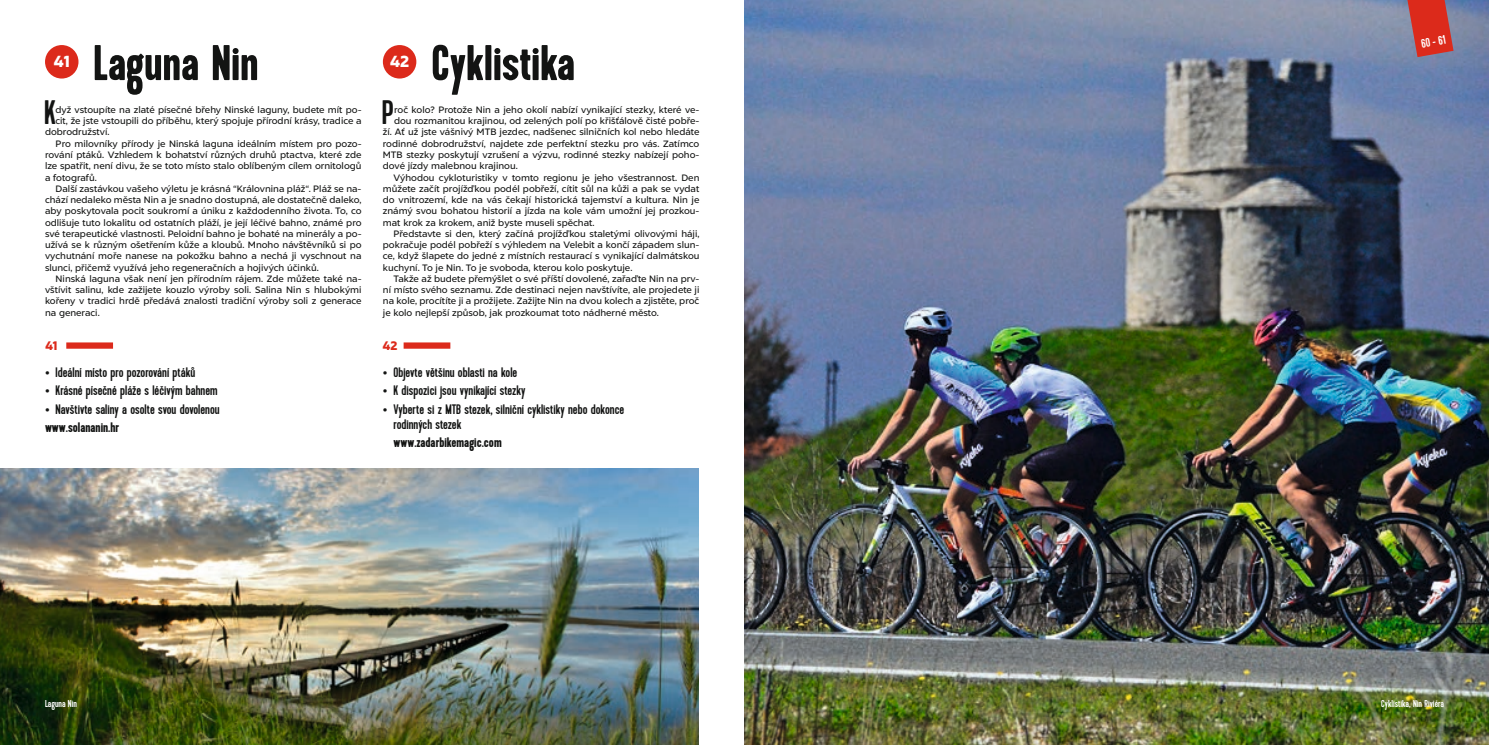
<style>
.page{position:relative;width:1489px;height:745px;background:#fff}
.page>*{position:absolute;margin:0;border:0;box-sizing:border-box;transform-origin:0 0}
.t1{font:700 50px "Kapra";color:#131413}
.t2{font:33.88px "Kapra";color:#131413}
.t3{font:900 16.25px "Liszt FY";color:#fff}
.t4{font:13.75px/18.5px "Kapra";color:#131413}
.t5{font:700 13.75px "Kapra";color:#131413}
.t6{font:12.5px "Kapra";color:#fff}
.t7{font:900 12.5px "Liszt FY";color:#dc2a1b}
.t8{font:10px "Kapra";color:#fff}
.t9{font:9.38px "Liszt FY";color:#131413}
.s1{font-family:"Liszt FY";font-weight:900}
.s2{font-weight:700}
</style>
<div class="page">
<img style="left:744px;top:0;width:744px;height:744px">
<svg style="left:1407px;top:0;width:46px;height:57px;background:#c5403c"></svg>
<img style="left:0;top:468px;width:699px;height:276px">
<div style="left:45px;top:45px;width:33px;height:33px;background:#dc2a1b;border-radius:50%"></div>
<div style="left:383px;top:45px;width:33px;height:33px;background:#dc2a1b;border-radius:50%"></div>
<div style="left:66px;top:342px;width:47px;height:6px;background:#dc2a1b"></div>
<div style="left:403px;top:342px;width:47px;height:6px;background:#dc2a1b"></div>
<h1 class="t1" style="left:93px;top:34px;width:167px">Laguna Nin</h1>
<h1 class="t1" style="left:431px;top:34px;width:145px">Cyklistika</h1>
<h3 class="t3" style="left:54px;top:51px;width:18px">41</h3>
<h3 class="t3" style="left:390px;top:51px;width:21px">42</h3>
<h2 class="t2" style="left:44px;top:93px;width:13px">K</h2>
<p class="t9" style="left:55px;top:104px;width:308px">dyž vstoupíte na zlaté písečné břehy Ninské laguny, budete mít po-</p>
<p class="t9" style="left:55px;top:115px;width:308px">cit, že jste vstoupili do příběhu, který spojuje přírodní krásy, tradice a</p>
<p class="t9" style="left:45px;top:126px;width:66px">dobrodružství.</p>
<p class="t9" style="left:56px;top:138px;width:307px">Pro milovníky přírody je Ninská laguna ideálním místem pro pozo-</p>
<p class="t9" style="left:45px;top:149px;width:318px">rování ptáků. Vzhledem k bohatství různých druhů ptactva, které zde</p>
<p class="t9" style="left:45px;top:160px;width:318px">lze spatřit, není divu, že se toto místo stalo oblíbeným cílem ornitologů</p>
<p class="t9" style="left:45px;top:171px;width:53px">a fotografů.</p>
<p class="t9" style="left:56px;top:183px;width:307px">Další zastávkou vašeho výletu je krásná “Královnina pláž“. Pláž se na-</p>
<p class="t9" style="left:45px;top:194px;width:318px">chází nedaleko města Nin a je snadno dostupná, ale dostatečně daleko,</p>
<p class="t9" style="left:45px;top:205px;width:318px">aby poskytovala pocit soukromí a úniku z každodenního života. To, co</p>
<p class="t9" style="left:45px;top:216px;width:318px">odlišuje tuto lokalitu od ostatních pláží, je její léčivé bahno, známé pro</p>
<p class="t9" style="left:45px;top:228px;width:318px">své terapeutické vlastnosti. Peloidní bahno je bohaté na minerály a po-</p>
<p class="t9" style="left:45px;top:239px;width:318px">užívá se k různým ošetřením kůže a kloubů. Mnoho návštěvníků si po</p>
<p class="t9" style="left:45px;top:250px;width:318px">vychutnání moře nanese na pokožku bahno a nechá ji vyschnout na</p>
<p class="t9" style="left:45px;top:261px;width:275px">slunci, přičemž využívá jeho regeneračních a hojivých účinků.</p>
<p class="t9" style="left:56px;top:273px;width:307px">Ninská laguna však není jen přírodním rájem. Zde můžete také na-</p>
<p class="t9" style="left:45px;top:284px;width:318px">vštívit salinu, kde zažijete kouzlo výroby soli. Salina Nin s hlubokými</p>
<p class="t9" style="left:45px;top:295px;width:318px">kořeny v tradici hrdě předává znalosti tradiční výroby soli z generace</p>
<p class="t9" style="left:45px;top:306px;width:56px">na generaci.</p>
<h2 class="t2" style="left:382px;top:93px;width:14px">P</h2>
<p class="t9" style="left:394px;top:104px;width:307px">roč kolo? Protože Nin a jeho okolí nabízí vynikající stezky, které ve-</p>
<p class="t9" style="left:394px;top:115px;width:307px">dou rozmanitou krajinou, od zelených polí po křišťálově čisté pobře-</p>
<p class="t9" style="left:383px;top:126px;width:318px">ží. Ať už jste vášnivý MTB jezdec, nadšenec silničních kol nebo hledáte</p>
<p class="t9" style="left:383px;top:138px;width:318px">rodinné dobrodružství, najdete zde perfektní stezku pro vás. Zatímco</p>
<p class="t9" style="left:383px;top:149px;width:318px">MTB stezky poskytují vzrušení a výzvu, rodinné stezky nabízejí poho-</p>
<p class="t9" style="left:383px;top:160px;width:136px">dové jízdy malebnou krajinou.</p>
<p class="t9" style="left:393px;top:171px;width:307px">Výhodou cykloturistiky v tomto regionu je jeho všestrannost. Den</p>
<p class="t9" style="left:383px;top:183px;width:318px">můžete začít projížďkou podél pobřeží, cítit sůl na kůži a pak se vydat</p>
<p class="t9" style="left:383px;top:194px;width:318px">do vnitrozemí, kde na vás čekají historická tajemství a kultura. Nin je</p>
<p class="t9" style="left:383px;top:205px;width:318px">známý svou bohatou historií a jízda na kole vám umožní jej prozkou-</p>
<p class="t9" style="left:383px;top:216px;width:213px">mat krok za krokem, aniž byste museli spěchat.</p>
<p class="t9" style="left:393px;top:228px;width:307px">Představte si den, který začíná projížďkou staletými olivovými háji,</p>
<p class="t9" style="left:383px;top:239px;width:318px">pokračuje podél pobřeží s výhledem na Velebit a končí západem slun-</p>
<p class="t9" style="left:383px;top:250px;width:318px">ce, když šlapete do jedné z místních restaurací s vynikající dalmátskou</p>
<p class="t9" style="left:383px;top:261px;width:251px">kuchyní. To je Nin. To je svoboda, kterou kolo poskytuje.</p>
<p class="t9" style="left:393px;top:273px;width:307px">Takže až budete přemýšlet o své příští dovolené, zařaďte Nin na prv-</p>
<p class="t9" style="left:383px;top:284px;width:318px">ní místo svého seznamu. Zde destinaci nejen navštívíte, ale projedete ji</p>
<p class="t9" style="left:383px;top:295px;width:318px">na kole, procítíte ji a prožijete. Zažijte Nin na dvou kolech a zjistěte, proč</p>
<p class="t9" style="left:383px;top:306px;width:277px">je kolo nejlepší způsob, jak prozkoumat toto nádherné město.</p>
<h3 class="t7" style="left:45px;top:338px;width:14px">41</h3>
<h3 class="t7" style="left:382px;top:338px;width:17px">42</h3>
<h3 class="t4" style="left:45px;top:363px;width:152px"><span class="s1">•</span> Ideální místo pro pozorování ptáků</h3>
<h3 class="t4" style="left:45px;top:381px;width:174px"><span class="s1">•</span> Krásné písečné pláže s léčivým bahnem</h3>
<h3 class="t4" style="left:45px;top:400px;width:176px"><span class="s1">•</span> Navštivte saliny a osolte svou dovolenou <span class="s2">www.solananin.hr</span></h3>
<h3 class="t4" style="left:383px;top:363px;width:136px"><span class="s1">•</span> Objevte většinu oblasti na kole</h3>
<h3 class="t4" style="left:383px;top:381px;width:144px"><span class="s1">•</span> K dispozici jsou vynikající stezky</h3>
<h3 class="t4" style="left:393px;top:402px;width:232px;line-height:15px;text-indent:-11px"><span class="s1">•</span> Vyberte si z MTB stezek, silniční cyklistiky nebo dokonce rodinných stezek</h3>
<h3 class="t5" style="left:393px;top:434px;width:110px">www.zadarbikemagic.com</h3>
<h3 class="t6" style="left:1419px;top:36px;width:26px;rotate:-10deg">60 - 61</h3>
<p class="t8" style="left:45px;top:697px;width:33px">Laguna Nin</p>
<p class="t8" style="left:1381px;top:697px;width:64px">Cyklistika, Nin Riviéra</p>
</div>
